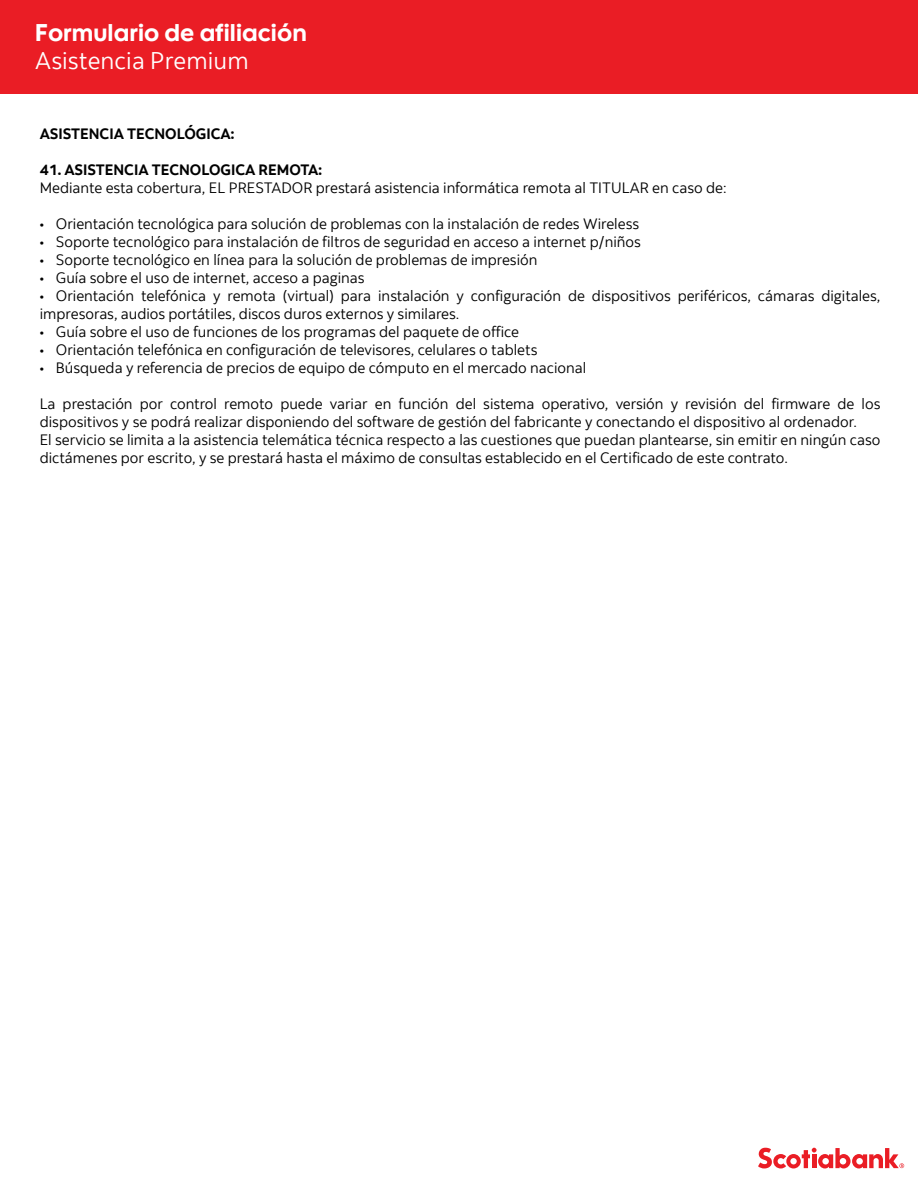
<style>
.page{position:relative;width:918px;height:1188px;background:#fff}
.page>*{position:absolute;margin:0;border:0;box-sizing:border-box;transform-origin:0 0}
.t1{font:24.15px "Scotia Headline";color:#fff}
.t2{font:24.15px "Scotia";letter-spacing:.005em;color:#fff}
.t3{font:15px/18px "Scotia";color:#000}
.t4{font:700 15px "Scotia";color:#000}
.s1{font-family:"Myriad Pro"}
</style>
<div class="page">
<svg style="left:758px;top:1148px;width:146px;height:20px"></svg>
<div style="left:0;top:0;width:918px;height:93px;background:#ea1d25"></div>
<h1 class="t1" style="left:35px;top:18px;width:273px">Formulario de afiliación</h1>
<h1 class="t2" style="left:35px;top:47px;width:215px">Asistencia Premium</h1>
<p class="t4" style="left:40px;top:125px;width:196px">ASISTENCIA TECNOLÓGICA:</p>
<p class="t4" style="left:40px;top:161px;width:284px">41. ASISTENCIA TECNOLOGICA REMOTA:</p>
<p class="t3" style="left:40px;top:179px;width:688px">Mediante esta cobertura, EL PRESTADOR prestará asistencia informática remota al TITULAR en caso de:</p>
<p class="t3" style="left:40px;top:215px;width:601px"><span class="s1">•</span> Orientación tecnológica para solución de problemas con la instalación de redes Wireless</p>
<p class="t3" style="left:40px;top:233px;width:603px"><span class="s1">•</span> Soporte tecnológico para instalación de filtros de seguridad en acceso a internet p/niños</p>
<p class="t3" style="left:40px;top:251px;width:499px"><span class="s1">•</span> Soporte tecnológico en línea para la solución de problemas de impresión</p>
<p class="t3" style="left:40px;top:269px;width:326px"><span class="s1">•</span> Guía sobre el uso de internet, acceso a paginas</p>
<p class="t3" style="left:40px;top:287px;width:842px"><span class="s1">•</span> Orientación telefónica y remota (virtual) para instalación y configuración de dispositivos periféricos, cámaras digitales, impresoras, audios portátiles, discos duros externos y similares.</p>
<p class="t3" style="left:40px;top:323px;width:481px"><span class="s1">•</span> Guía sobre el uso de funciones de los programas del paquete de office</p>
<p class="t3" style="left:40px;top:341px;width:499px"><span class="s1">•</span> Orientación telefónica en configuración de televisores, celulares o tablets</p>
<p class="t3" style="left:40px;top:359px;width:548px"><span class="s1">•</span> Búsqueda y referencia de precios de equipo de cómputo en el mercado nacional</p>
<p class="t3" style="left:40px;top:395px;width:842px">La prestación por control remoto puede variar en función del sistema operativo, versión y revisión del firmware de los dispositivos y se podrá realizar disponiendo del software de gestión del fabricante y conectando el dispositivo al ordenador.<br>El servicio se limita a la asistencia telemática técnica respecto a las cuestiones que puedan plantearse, sin emitir en ningún caso dictámenes por escrito, y se prestará hasta el máximo de consultas establecido en el Certificado de este contrato.</p>
</div>
